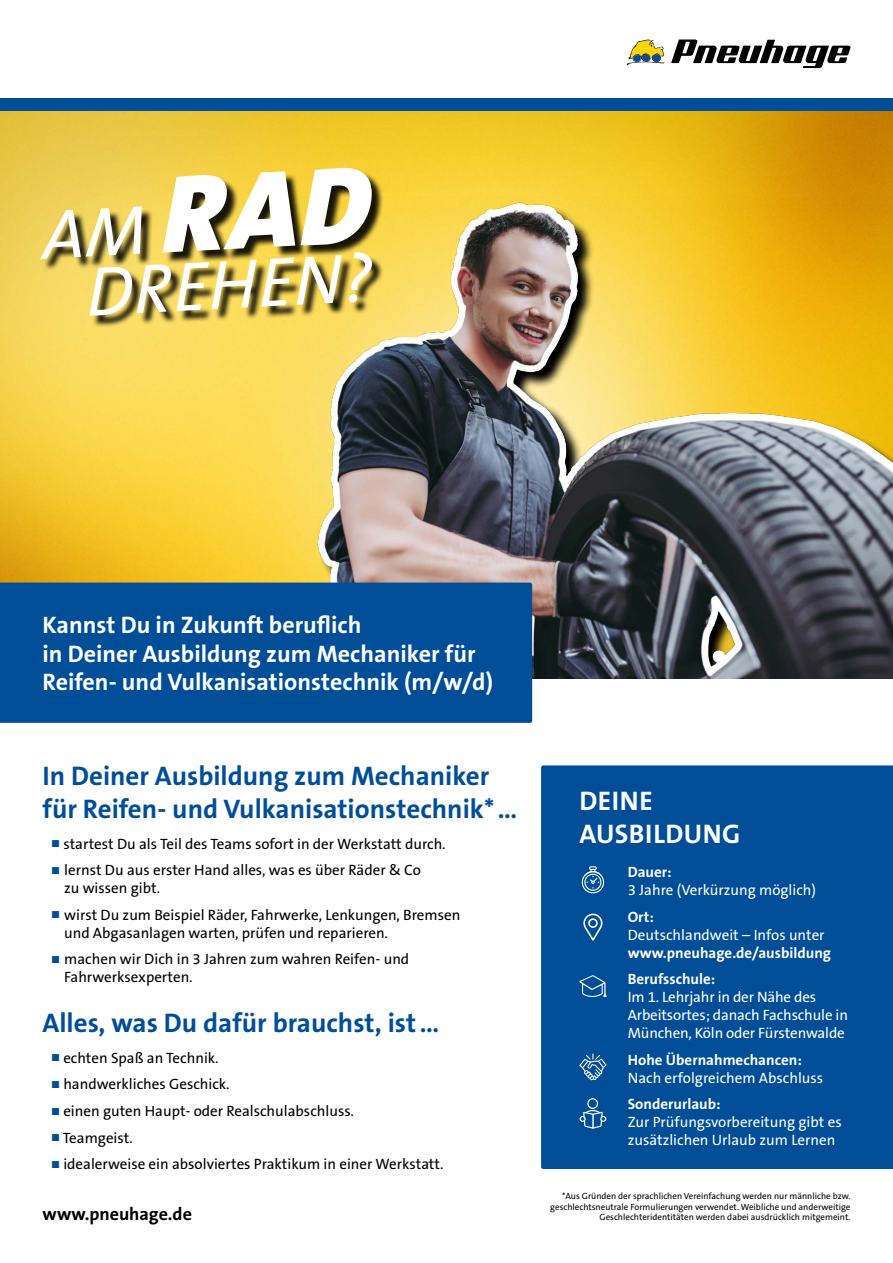
<style>
.page{position:relative;width:893px;height:1263px;background:#fff}
.page>*{position:absolute;margin:0;border:0;box-sizing:border-box;transform-origin:0 0}
.t1{font:italic 900 110.7px "The Sans B W9";color:#fff}
.t2{font:italic 69.9px "The Sans B W5 Plain";color:#fff}
.t3{font:700 27px/32.4px "The Sans B W7";color:#004e98}
.t4{font:700 27px/32.4px "The Sans B W7";letter-spacing:.015em;color:#fff}
.t5{font:700 24px/28.8px "The Sans B W7";color:#fff}
.t6{font:700 18px "The Sans B W7";color:#000}
.t7{font:15px/18px "The Sans B W5 Plain";color:#000}
.t8{font:15px/18px "The Sans B W5 Plain";color:#fff}
.t9{font:700 15px/26.5px "The Sans B W7";color:#fff}
.t10{font:9px/10.8px "The Sans B W5 Plain";color:#000;text-align:right}
.s1{font-family:"The Sans B W5 Plain";font-weight:400;font-size:69.9px}
.s2{font-family:"Arial";color:#004e98}
</style>
<div class="page">
<img style="left:0;top:111px;width:893px;height:472px">
<img style="left:256px;top:196px;width:637px;height:483px">
<div style="left:42px;top:169px;width:342px;height:159px;background:#000;opacity:.9"></div>
<div style="left:0;top:98px;width:893px;height:13px;background:#004e98"></div>
<svg style="left:671px;top:40px;width:180px;height:28px"></svg>
<svg style="left:626px;top:40px;width:38px;height:25px"></svg>
<div style="left:541px;top:765px;width:352px;height:404px;background:#004e98"></div>
<div style="left:0;top:583px;width:532px;height:140px;background:#004e98"></div>
<svg style="left:582px;top:866px;width:22px;height:27px"></svg>
<svg style="left:583px;top:913px;width:19px;height:28px"></svg>
<svg style="left:579px;top:975px;width:27px;height:22px"></svg>
<svg style="left:579px;top:1053px;width:27px;height:27px"></svg>
<div style="left:587px;top:1098px;width:11px;height:11px;border:1px solid #fff;border-radius:50%"></div>
<svg style="left:580px;top:1110px;width:26px;height:45px"></svg>
<h1 class="t1" style="left:37px;top:148px;width:330px;rotate:-3deg"><span class="s1">AM</span> RAD</h1>
<h2 class="t2" style="left:83px;top:250px;width:288px;rotate:-3deg">DREHEN?</h2>
<h3 class="t5" style="left:43px;top:610px;width:452px">Kannst Du in Zukunft beruflich<br>in Deiner Ausbildung zum Mechaniker für<br>Reifen- und Vulkanisationstechnik (m/w/d)</h3>
<h3 class="t3" style="left:43px;top:760px;width:476px">In Deiner Ausbildung zum Mechaniker für Reifen- und Vulkanisationstechnik*…</h3>
<p class="t7" style="left:51px;top:835px;width:396px"><span class="s2">■</span> startest Du als Teil des Teams sofort in der Werkstatt durch.</p>
<p class="t7" style="left:64px;top:861px;width:358px;text-indent:-13px"><span class="s2">■</span> lernst Du aus erster Hand alles, was es über Räder &amp; Co zu wissen gibt.</p>
<p class="t7" style="left:64px;top:906px;width:398px;text-indent:-13px"><span class="s2">■</span> wirst Du zum Beispiel Räder, Fahrwerke, Lenkungen, Bremsen und Abgasanlagen warten, prüfen und reparieren.</p>
<p class="t7" style="left:64px;top:950px;width:347px;text-indent:-13px"><span class="s2">■</span> machen wir Dich in 3 Jahren zum wahren Reifen- und<br>Fahrwerksexperten.</p>
<h3 class="t3" style="left:43px;top:1007px;width:398px">Alles, was Du dafür brauchst, ist…</h3>
<p class="t7" style="left:51px;top:1049px;width:169px"><span class="s2">■</span> echten Spaß an Technik.</p>
<p class="t7" style="left:51px;top:1075px;width:180px"><span class="s2">■</span> handwerkliches Geschick.</p>
<p class="t7" style="left:51px;top:1102px;width:305px"><span class="s2">■</span> einen guten Haupt- oder Realschulabschluss.</p>
<p class="t7" style="left:51px;top:1128px;width:83px"><span class="s2">■</span> Teamgeist.</p>
<p class="t7" style="left:51px;top:1155px;width:394px"><span class="s2">■</span> idealerweise ein absolviertes Praktikum in einer Werkstatt.</p>
<p class="t6" style="left:43px;top:1203px;width:151px">www.pneuhage.de</p>
<h3 class="t4" style="left:580px;top:785px;width:162px">DEINE<br>AUSBILDUNG</h3>
<p class="t9" style="left:628px;top:859px;width:45px">Dauer:</p>
<p class="t8" style="left:628px;top:881px;width:190px">3 Jahre (Verkürzung möglich)</p>
<p class="t9" style="left:628px;top:904px;width:28px">Ort:</p>
<p class="t8" style="left:628px;top:926px;width:198px">Deutschlandweit – Infos unter</p>
<p class="t9" style="left:628px;top:940px;width:205px">www.pneuhage.de/ausbildung<br>Berufsschule:</p>
<p class="t8" style="left:628px;top:988px;width:222px">Im 1. Lehrjahr in der Nähe des<br>Arbeitsortes; danach Fachschule in<br>München, Köln oder Fürstenwalde</p>
<p class="t9" style="left:628px;top:1047px;width:176px">Hohe Übernahmechancen:</p>
<p class="t8" style="left:628px;top:1069px;width:197px">Nach erfolgreichem Abschluss</p>
<p class="t9" style="left:628px;top:1091px;width:94px">Sonderurlaub:</p>
<p class="t8" style="left:628px;top:1113px;width:215px">Zur Prüfungsvorbereitung gibt es zusätzlichen Urlaub zum Lernen</p>
<p class="t10" style="left:550px;top:1190px;width:302px">*Aus Gründen der sprachlichen Vereinfachung werden nur männliche bzw. geschlechtsneutrale Formulierungen verwendet. Weibliche und anderweitige<br>Geschlechteridentitäten werden dabei ausdrücklich mitgemeint.</p>
</div>
